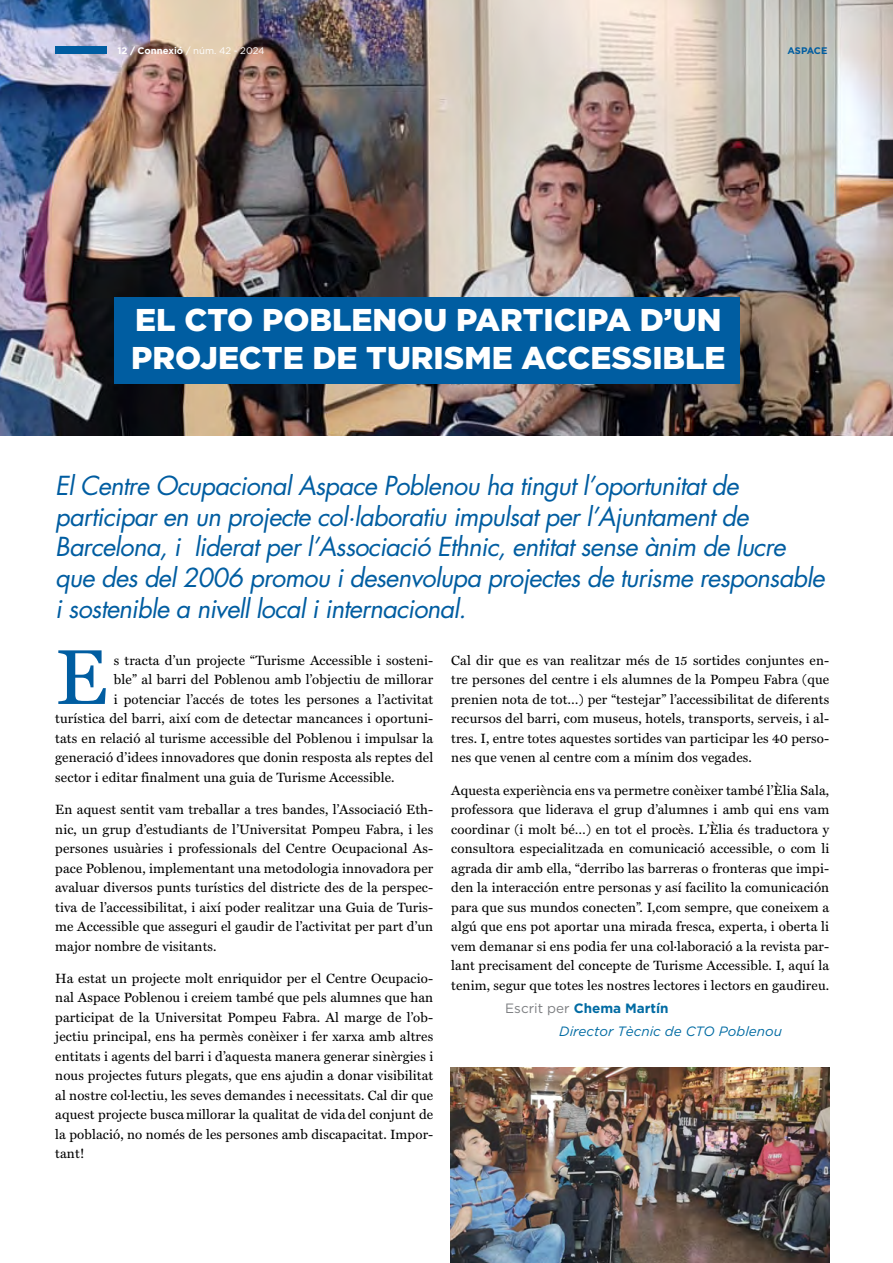
<style>
.page{position:relative;width:893px;height:1263px;background:#fff}
.page>*{position:absolute;margin:0;border:0;box-sizing:border-box;transform-origin:0 0}
.t1{font:78.45px "Miller Text";color:#005da1}
.t2{font:900 31.5px/37.8px "Gotham";color:#fff}
.t3{font:italic 25.5px/30.6px "Futura Std";letter-spacing:-.03em;color:#005da1}
.t4{font:13.5px/19.5px "Miller Text";letter-spacing:.01em;color:#000;text-align:justify}
.t5{font:italic 13.5px/22.2px "Gotham";color:#006ba3}
.t6{font:9.6px "Gotham";color:#fff}
.t7{font:700 9.6px "Gotham";letter-spacing:-.01em;color:#005da1}
.s1{font-weight:700}
.s2{font-style:normal;color:#7c7e81}
.s3{font-weight:700;font-style:normal}
</style>
<div class="page">
<img style="left:0;top:0;width:893px;height:436px">
<div style="left:55px;top:46px;width:51px;height:8px;background:#005da1"></div>
<img style="left:451px;top:1067px;width:378px;height:196px">
<div style="left:114px;top:298px;width:626px;height:52px;background:#005da1"></div>
<div style="left:114px;top:332px;width:626px;height:52px;background:#005da1"></div>
<p class="t6" style="left:117px;top:45px;width:149px"><span class="s1">12 / Connexió</span> / núm. 42 - 2024</p>
<p class="t7" style="left:787px;top:45px;width:41px">ASPACE</p>
<h2 class="t2" style="left:131px;top:300px;width:596px">EL CTO POBLENOU PARTICIPA D’UN<br>PROJECTE DE TURISME ACCESSIBLE</h2>
<p class="t3" style="left:55px;top:471px;width:771px">El Centre Ocupacional Aspace Poblenou ha tingut l’oportunitat de participar en un projecte col·laboratiu impulsat per l’Ajuntament de Barcelona, i liderat per l’Associació Ethnic, entitat sense ànim de lucre que des del 2006 promou i desenvolupa projectes de turisme responsable i sostenible a nivell local i internacional.</p>
<h1 class="t1" style="left:55px;top:631px;width:54px">E</h1>
<p class="t4" style="left:114px;top:650px;width:321px">s tracta d’un projecte “Turisme Accessible i sosteni-</p>
<p class="t4" style="left:114px;top:670px;width:321px">ble” al barri del Poblenou amb l’objectiu de millorar</p>
<p class="t4" style="left:114px;top:689px;width:321px">i potenciar l’accés de totes les persones a l’activitat</p>
<p class="t4" style="left:55px;top:709px;width:379px">turística del barri, així com de detectar mancances i oportuni-</p>
<p class="t4" style="left:55px;top:728px;width:379px">tats en relació al turisme accessible del Poblenou i impulsar la</p>
<p class="t4" style="left:55px;top:748px;width:379px">generació d’idees innovadores que donin resposta als reptes del</p>
<p class="t4" style="left:55px;top:767px;width:341px">sector i editar finalment una guia de Turisme Accessible.</p>
<p class="t4" style="left:55px;top:800px;width:379px">En aquest sentit vam treballar a tres bandes, l’Associació Eth&shy;nic, un grup d’estudiants de l’Universitat Pompeu Fabra, i les persones usuàries i professionals del Centre Ocupacional As&shy;pace Poblenou, implementant una metodologia innovadora per avaluar diversos punts turístics del districte des de la perspec&shy;tiva de l’accessibilitat, i així poder realitzar una Guia de Turis&shy;me Accessible que asseguri el gaudir de l’activitat per part d’un major nombre de visitants.</p>
<p class="t4" style="left:55px;top:968px;width:379px">Ha estat un projecte molt enriquidor per el Centre Ocupacio&shy;nal Aspace Poblenou i creiem també que pels alumnes que han participat de la Universitat Pompeu Fabra. Al marge de l’ob&shy;jectiu principal, ens ha permès conèixer i fer xarxa amb altres entitats i agents del barri i d’aquesta manera generar sinèrgies i nous projectes futurs plegats, que ens ajudin a donar visibilitat al nostre col·lectiu, les seves demandes i necessitats. Cal dir que aquest projecte busca millorar la qualitat de vida del conjunt de la població, no només de les persones amb discapacitat. Impor&shy;tant!</p>
<p class="t4" style="left:451px;top:650px;width:379px">Cal dir que es van realitzar més de 15 sortides conjuntes en&shy;tre persones del centre i els alumnes de la Pompeu Fabra (que prenien nota de tot…) per “testejar” l’accessibilitat de diferents recursos del barri, com museus, hotels, transports, serveis, i al&shy;tres. I, entre totes aquestes sortides van participar les 40 perso&shy;nes que venen al centre com a mínim dos vegades.</p>
<p class="t4" style="left:451px;top:780px;width:379px">Aquesta experiència ens va permetre conèixer també l’Èlia Sala, professora que liderava el grup d’alumnes i amb qui ens vam coordinar (i molt bé…) en tot el procès. L’Èlia és traductora y consultora especialitzada en comunicació accessible, o com li agrada dir amb ella, “derribo las barreras o fronteras que impi&shy;den la interacción entre personas y así facilito la comunicación para que sus mundos conecten”. I,com sempre, que coneixem a algú que ens pot aportar una mirada fresca, experta, i oberta li vem demanar si ens podia fer una col·laboració a la revista par&shy;lant precisament del concepte de Turisme Accessible. I, aquí la tenim, segur que totes les nostres lectores i lectors en gaudireu.</p>
<p class="t5" style="left:559px;top:997px;width:224px;text-indent:-54px"><span class="s2">Escrit per</span> <span class="s3">Chema Martín<br></span>Director Tècnic de CTO Poblenou</p>
</div>
